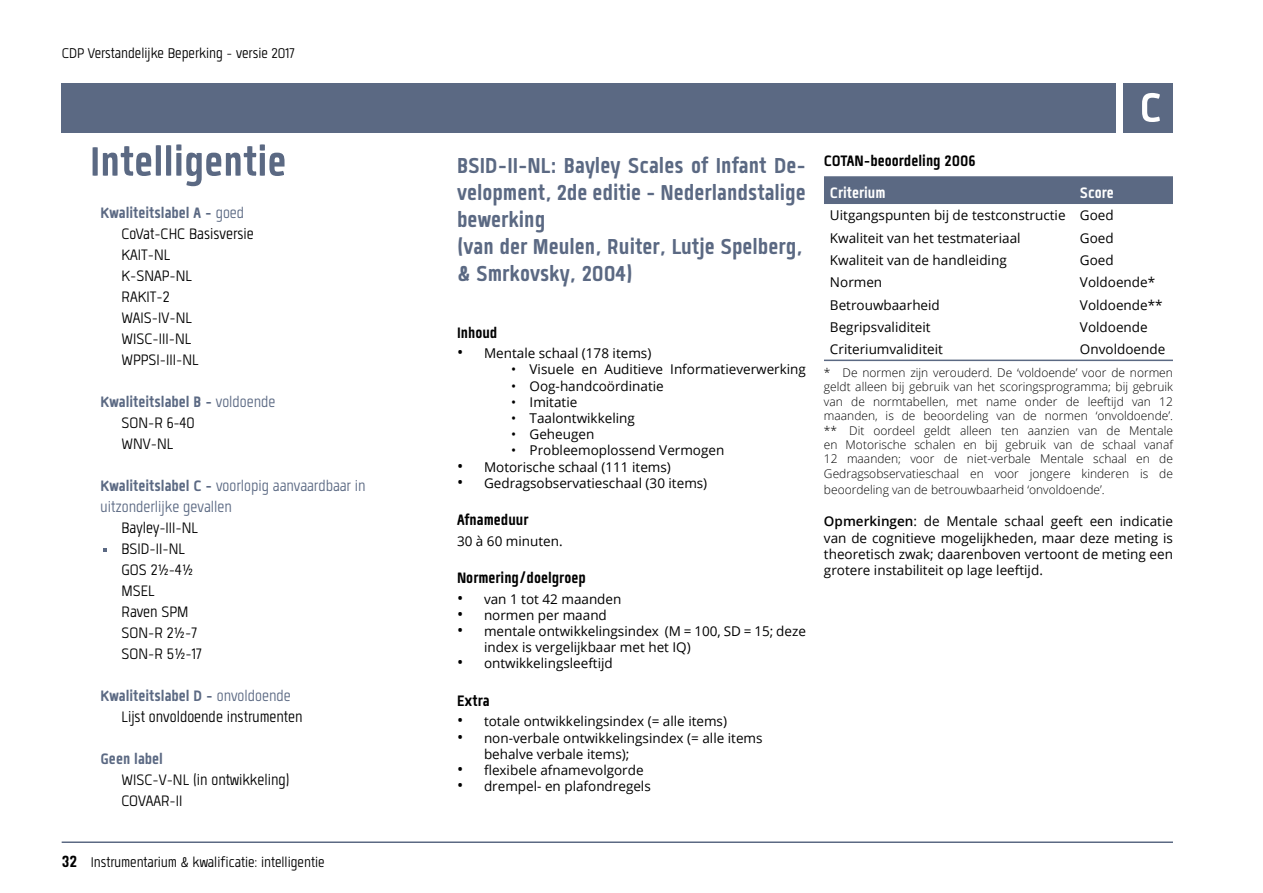
<style>
.page{position:relative;width:1263px;height:893px;background:#fff}
.page>*{position:absolute;margin:0;border:0;box-sizing:border-box;transform-origin:0 0}
.t1{font:700 57px "Quan Slim";color:#5b6983}
.t2{font:700 57px "Quan Slim";color:#fff}
.t3{font:700 30px/27px "Quan Slim";color:#5b6983}
.t4{font:21px/21px "Quan Slim";color:#000}
.t5{font:21px/21px "Quan Slim";color:#5b6983}
.t6{font:700 21px "Quan Slim";color:#000}
.t7{font:700 21px/21px "Quan Slim";color:#5b6983}
.t8{font:700 21px "Quan Slim";color:#fff}
.t9{font:19.5px "Quan Slim";color:#000}
.t10{font:13.5px/16.2px "Open Sans";color:#000}
.t11{font:300 12px/14.4px "Open Sans";color:#000;text-align:justify}
.s1{font-weight:700;color:#5b6983}
.s2{color:#5b6983}
.s3{font-weight:400}
.s4{font-weight:400;color:#000}
.s5{font-weight:700}
.s6{font-weight:700;font-size:22.5px}
.s7{font-size:16.5px}
.s8{font-weight:600}
</style>
<div class="page">
<div style="left:62px;top:83px;width:1054px;height:50px;background:#5b6983"></div>
<hr style="left:62px;top:841px;width:1111px;height:2px;background:#5b6983">
<div style="left:1123px;top:83px;width:50px;height:50px;background:#5b6983"></div>
<div style="left:824px;top:176px;width:349px;height:28px;background:#5b6983"></div>
<hr style="left:824px;top:360px;width:250px;height:1px;background:#5b6983">
<hr style="left:1074px;top:360px;width:99px;height:1px;background:#5b6983">
<h3 class="t9" style="left:62px;top:44px;width:234px">CDP Verstandelijke Beperking - versie 2017</h3>
<h1 class="t1" style="left:90px;top:134px;width:198px">Intelligentie</h1>
<h3 class="t4" style="left:122px;top:202px;width:134px;text-indent:-21px"><span class="s1">Kwaliteitslabel A -</span> <span class="s2">goed<br></span>CoVat-CHC Basisversie<br>KAIT-NL<br>K-SNAP-NL<br>RAKIT-2<br>WAIS-IV-NL<br>WISC-III-NL<br>WPPSI-III-NL</h3>
<h3 class="t7" style="left:122px;top:391px;width:156px;text-indent:-21px">Kwaliteitslabel B - <span class="s3">voldoende<br></span><span class="s4">SON-R 6-40<br>WNV-NL</span></h3>
<h3 class="t5" style="left:100px;top:475px;width:267px"><span class="s5">Kwaliteitslabel C -</span> voorlopig aanvaardbaar in uitzonderlijke gevallen</h3>
<h3 class="t4" style="left:122px;top:517px;width:82px">Bayley-III-NL<br>BSID-II-NL<br>GOS 2½-4½<br>MSEL<br>Raven SPM<br>SON-R 2½-7<br>SON-R 5½-17</h3>
<h3 class="t4" style="left:122px;top:685px;width:183px;text-indent:-21px"><span class="s1">Kwaliteitslabel D -</span> <span class="s2">onvoldoende<br></span>Lijst onvoldoende instrumenten</h3>
<h3 class="t7" style="left:100px;top:748px;width:64px">Geen label</h3>
<h3 class="t4" style="left:122px;top:769px;width:170px">WISC-V-NL (in ontwikkeling)<br>COVAAR-II</h3>
<h3 class="t9" style="left:62px;top:853px;width:264px"><span class="s6">32</span> Instrumentarium &amp; kwalificatie: intelligentie</h3>
<h2 class="t3" style="left:457px;top:151px;width:350px">BSID-II-NL: Bayley Scales of Infant De&shy;velopment, 2de editie - Nederlandstalige bewerking<br>(van der Meulen, Ruiter, Lutje Spelberg, &amp; Smrkovsky, 2004)</h2>
<h3 class="t6" style="left:457px;top:322px;width:42px">Inhoud</h3>
<p class="t10" style="left:457px;top:345px;width:196px"><span class="s7">•</span> Mentale schaal (178 items)</p>
<p class="t10" style="left:511px;top:361px;width:296px">• Visuele en Auditieve Informatieverwerking</p>
<p class="t10" style="left:511px;top:377px;width:154px">• Oog-handcoördinatie</p>
<p class="t10" style="left:511px;top:393px;width:68px">• Imitatie</p>
<p class="t10" style="left:511px;top:410px;width:125px">• Taalontwikkeling</p>
<p class="t10" style="left:511px;top:426px;width:85px">• Geheugen</p>
<p class="t10" style="left:511px;top:442px;width:215px">• Probleemoplossend Vermogen</p>
<p class="t10" style="left:457px;top:458px;width:215px"><span class="s7">•</span> Motorische schaal (111 items)</p>
<p class="t10" style="left:457px;top:474px;width:252px"><span class="s7">•</span> Gedragsobservatieschaal (30 items)</p>
<h3 class="t6" style="left:457px;top:510px;width:73px">Afnameduur</h3>
<p class="t10" style="left:457px;top:532px;width:107px">30 à 60 minuten.</p>
<h3 class="t6" style="left:457px;top:568px;width:130px">Normering/doelgroep</h3>
<p class="t10" style="left:457px;top:590px;width:166px"><span class="s7">•</span> van 1 tot 42 maanden</p>
<p class="t10" style="left:457px;top:606px;width:151px"><span class="s7">•</span> normen per maand</p>
<p class="t10" style="left:484px;top:623px;width:323px;text-indent:-27px"><span class="s7">•</span> mentale ontwikkelingsindex (M = 100, SD = 15; deze index is vergelijkbaar met het IQ)</p>
<p class="t10" style="left:457px;top:655px;width:157px"><span class="s7">•</span> ontwikkelingsleeftijd</p>
<h3 class="t6" style="left:457px;top:690px;width:34px">Extra</h3>
<p class="t10" style="left:457px;top:713px;width:272px"><span class="s7">•</span> totale ontwikkelingsindex (= alle items)</p>
<p class="t10" style="left:484px;top:729px;width:280px;text-indent:-27px"><span class="s7">•</span> non-verbale ontwikkelingsindex (= alle items behalve verbale items);</p>
<p class="t10" style="left:457px;top:762px;width:188px"><span class="s7">•</span> flexibele afnamevolgorde</p>
<p class="t10" style="left:457px;top:778px;width:195px"><span class="s7">•</span> drempel- en plafondregels</p>
<h3 class="t6" style="left:824px;top:150px;width:153px">COTAN-beoordeling 2006</h3>
<h3 class="t8" style="left:830px;top:183px;width:57px">Criterium</h3>
<h3 class="t8" style="left:1080px;top:183px;width:35px">Score</h3>
<p class="t10" style="left:830px;top:204px;width:285px;line-height:22.4px">Uitgangspunten bij de testconstructie Goed<br>Kwaliteit van het testmateriaal</p>
<p class="t10" style="left:1080px;top:229px;width:35px">Goed</p>
<h1 class="t2" style="left:1139px;top:80px;width:23px">C</h1>
<p class="t10" style="left:830px;top:252px;width:178px">Kwaliteit van de handleiding</p>
<p class="t10" style="left:1080px;top:252px;width:35px">Goed</p>
<p class="t10" style="left:830px;top:274px;width:54px">Normen</p>
<p class="t10" style="left:1080px;top:274px;width:77px">Voldoende*</p>
<p class="t10" style="left:830px;top:296px;width:111px">Betrouwbaarheid</p>
<p class="t10" style="left:1080px;top:296px;width:84px">Voldoende**</p>
<p class="t10" style="left:830px;top:319px;width:102px">Begripsvaliditeit</p>
<p class="t10" style="left:1080px;top:319px;width:69px">Voldoende</p>
<p class="t10" style="left:830px;top:341px;width:114px">Criteriumvaliditeit</p>
<p class="t10" style="left:1080px;top:341px;width:87px">Onvoldoende</p>
<p class="t11" style="left:824px;top:365px;width:350px">* De normen zijn verouderd. De ‘voldoende’ voor de normen geldt alleen bij gebruik van het scoringsprogramma; bij gebruik van de normtabellen, met name onder de leeftijd van 12 maanden, is de beoordeling van de normen ‘onvoldoende’. ** Dit oordeel geldt alleen ten aanzien van de Mentale en Motorische schalen en bij gebruik van de schaal vanaf 12 maanden; voor de niet-verbale Mentale schaal en de Gedragsobservatieschaal en voor jongere kinderen is de</p>
<p class="t11" style="left:824px;top:482px;width:282px">beoordeling van de betrouwbaarheid ‘onvoldoende’.</p>
<p class="t10" style="left:824px;top:513px;width:350px;text-align:justify"><span class="s8">Opmerkingen</span>: de Mentale schaal geeft een indicatie van de cognitieve mogelijkheden, maar deze meting is theoretisch zwak; daarenboven vertoont de meting een grotere instabiliteit op lage leeftijd.</p>
</div>
